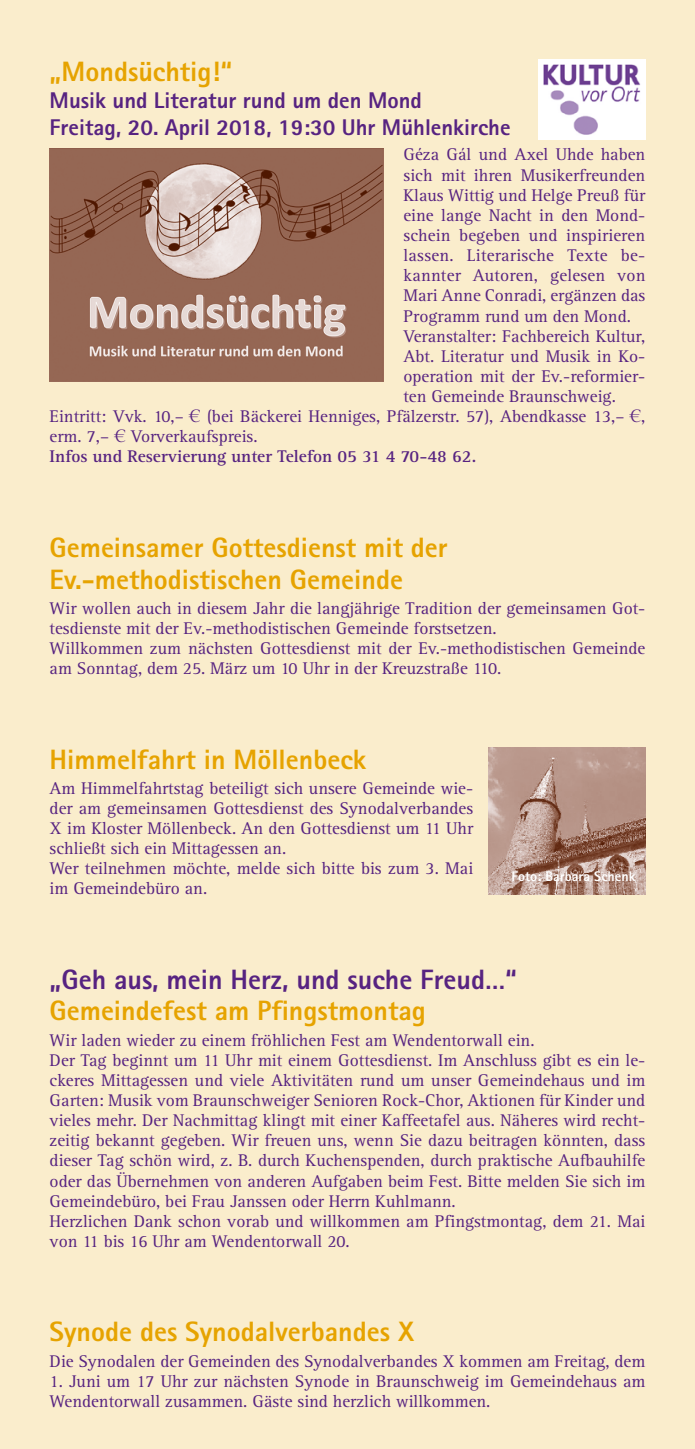
<style>
.page{position:relative;width:695px;height:1449px;background:#fff}
.page>*{position:absolute;margin:0;border:0;box-sizing:border-box;transform-origin:0 0}
.t1{font:800 28px/31.5px "Rotis Sans Serif";color:#e6a300}
.t2{font:800 28px "Rotis Sans Serif";color:#572381}
.t3{font:800 22.75px/27.3px "Rotis Sans Serif";color:#572381}
.t4{font:17.5px/20.1px "Rotis Serif";color:#572381}
.t5{font:700 17.5px "Rotis Serif";color:#572381}
.t6{font:800 14px "Rotis Sans Serif";color:#fff}
.s1{font-family:"Euro Signs BQ"}
</style>
<div class="page">
<div style="left:0;top:0;width:694px;height:1449px;background:#faedcc"></div>
<img style="left:50px;top:148px;width:333px;height:233px">
<img style="left:538px;top:60px;width:107px;height:79px">
<img style="left:488px;top:747px;width:157px;height:147px">
<h1 class="t1" style="left:50px;top:55px;width:184px">„Mondsüchtig!“</h1>
<h2 class="t3" style="left:50px;top:86px;width:462px">Musik und Literatur rund um den Mond<br>Freitag, 20. April 2018, 19:30 Uhr Mühlenkirche</h2>
<p class="t4" style="left:403px;top:145px;width:243px">Géza Gál und Axel Uhde haben</p>
<p class="t4" style="left:403px;top:165px;width:243px">sich mit ihren Musikerfreunden</p>
<p class="t4" style="left:403px;top:185px;width:243px">Klaus Wittig und Helge Preuß für</p>
<p class="t4" style="left:403px;top:205px;width:243px">eine lange Nacht in den Mond-</p>
<p class="t4" style="left:403px;top:226px;width:243px">schein begeben und inspirieren</p>
<p class="t4" style="left:403px;top:246px;width:243px">lassen. Literarische Texte be-</p>
<p class="t4" style="left:403px;top:266px;width:243px">kannter Autoren, gelesen von</p>
<p class="t4" style="left:403px;top:286px;width:243px">Mari Anne Conradi, ergänzen das</p>
<p class="t4" style="left:403px;top:306px;width:229px">Programm rund um den Mond.</p>
<p class="t4" style="left:403px;top:326px;width:243px">Veranstalter: Fachbereich Kultur,</p>
<p class="t4" style="left:403px;top:346px;width:243px">Abt. Literatur und Musik in Ko-</p>
<p class="t4" style="left:403px;top:366px;width:243px">operation mit der Ev.-reformier-</p>
<p class="t4" style="left:403px;top:387px;width:214px">ten Gemeinde Braunschweig.</p>
<p class="t4" style="left:50px;top:407px;width:597px">Eintritt: Vvk. 10,– <span class="s1">3</span> (bei Bäckerei Henniges, Pfälzerstr. 57), Abendkasse 13,– <span class="s1">3</span>,</p>
<p class="t4" style="left:50px;top:427px;width:209px">erm. 7,– <span class="s1">3</span> Vorverkaufspreis.</p>
<p class="t5" style="left:50px;top:446px;width:428px">Infos und Reservierung unter Telefon 05 31 4 70-48 62.</p>
<h1 class="t1" style="left:50px;top:531px;width:399px">Gemeinsamer Gottesdienst mit der<br>Ev.-methodistischen Gemeinde</h1>
<p class="t4" style="left:50px;top:598px;width:597px">Wir wollen auch in diesem Jahr die langjährige Tradition der gemeinsamen Got&shy;tesdienste mit der Ev.-methodistischen Gemeinde forstsetzen.<br>Willkommen zum nächsten Gottesdienst mit der Ev.-methodistischen Gemeinde am Sonntag, dem 25. März um 10 Uhr in der Kreuzstraße 110.</p>
<h1 class="t1" style="left:50px;top:743px;width:318px">Himmelfahrt in Möllenbeck</h1>
<p class="t4" style="left:50px;top:778px;width:425px">Am Himmelfahrtstag beteiligt sich unsere Gemeinde wie&shy;der am gemeinsamen Gottesdienst des Synodalverbandes X im Kloster Möllenbeck. An den Gottesdienst um 11 Uhr schließt sich ein Mittagessen an.<br>Wer teilnehmen möchte, melde sich bitte bis zum 3. Mai im Gemeindebüro an.</p>
<p class="t6" style="left:511px;top:867px;width:125px">Foto: Barbara Schenk</p>
<h1 class="t2" style="left:50px;top:961px;width:469px">„Geh aus, mein Herz, und suche Freud…“</h1>
<h1 class="t1" style="left:50px;top:995px;width:378px">Gemeindefest am Pfingstmontag</h1>
<p class="t4" style="left:50px;top:1030px;width:597px">Wir laden wieder zu einem fröhlichen Fest am Wendentorwall ein.<br>Der Tag beginnt um 11 Uhr mit einem Gottesdienst. Im Anschluss gibt es ein le&shy;ckeres Mittagessen und viele Aktivitäten rund um unser Gemeindehaus und im Garten: Musik vom Braunschweiger Senioren Rock-Chor, Aktionen für Kinder und vieles mehr. Der Nachmittag klingt mit einer Kaffeetafel aus. Näheres wird recht&shy;zeitig bekannt gegeben. Wir freuen uns, wenn Sie dazu beitragen könnten, dass dieser Tag schön wird, z. B. durch Kuchenspenden, durch praktische Aufbauhilfe oder das Übernehmen von anderen Aufgaben beim Fest. Bitte melden Sie sich im Gemeindebüro, bei Frau Janssen oder Herrn Kuhlmann.<br>Herzlichen Dank schon vorab und willkommen am Pfingstmontag, dem 21. Mai von 11 bis 16 Uhr am Wendentorwall 20.</p>
<h1 class="t1" style="left:50px;top:1315px;width:366px">Synode des Synodalverbandes X</h1>
<p class="t4" style="left:50px;top:1351px;width:597px">Die Synodalen der Gemeinden des Synodalverbandes X kommen am Freitag, dem</p>
<p class="t4" style="left:50px;top:1371px;width:597px">1. Juni um 17 Uhr zur nächsten Synode in Braunschweig im Gemeindehaus am<br>Wendentorwall zusammen. Gäste sind herzlich willkommen.</p>
</div>
